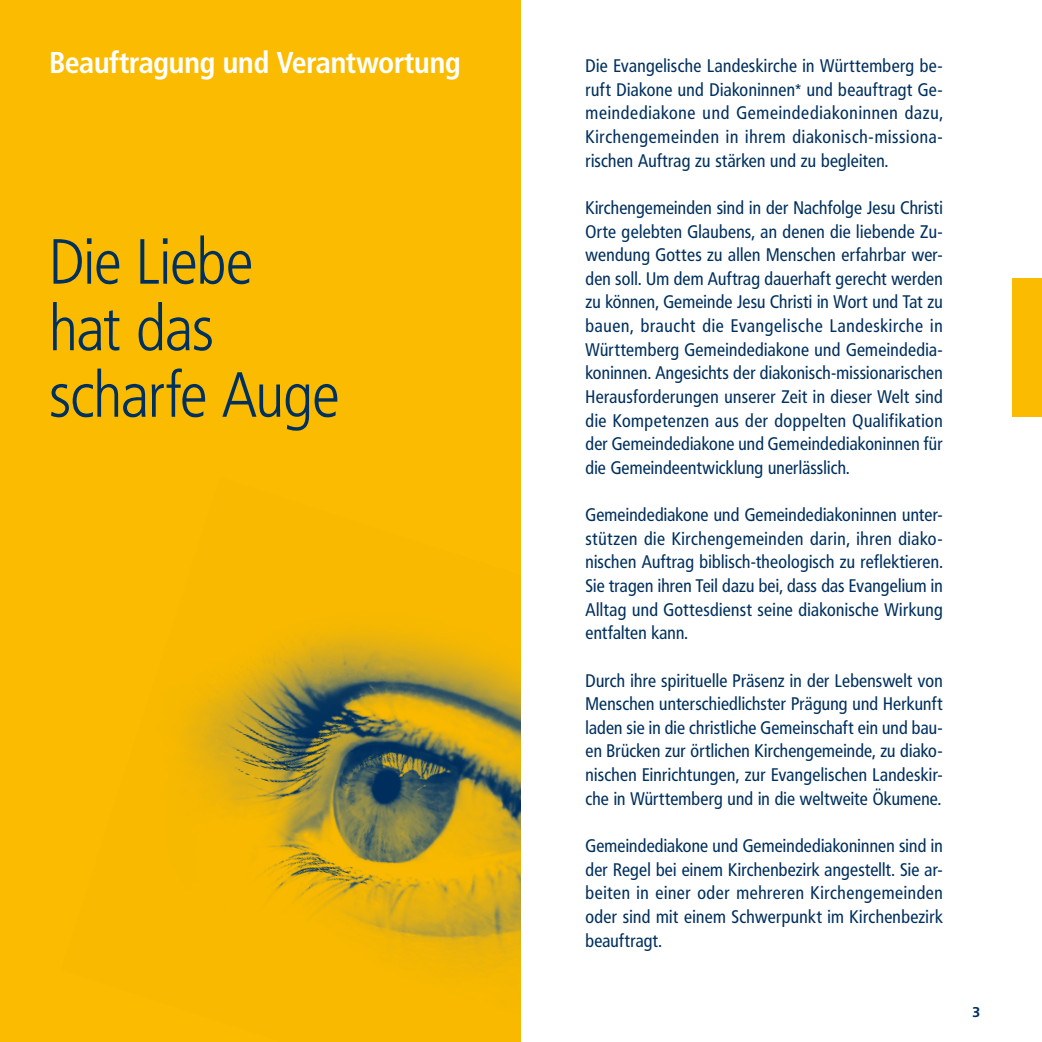
<style>
.page{position:relative;width:1042px;height:1042px;background:#fff}
.page>*{position:absolute;margin:0;border:0;box-sizing:border-box;transform-origin:0 0}
.t1{font:300 63px/66.5px "Frutiger Condensed BQ";color:#00305e}
.t2{font:700 29.75px "Frutiger Condensed BQ";color:#fff}
.t3{font:18.03px/23.6px "Frutiger Condensed BQ";letter-spacing:.015em;color:#00305e;text-align:justify}
.t4{font:700 14px "Frutiger BQ";color:#00305e}
.s1{font-size:15.75px}
</style>
<div class="page">
<div style="left:1012px;top:278px;width:30px;height:139px;background:#fabb00"></div>
<div style="left:0;top:0;width:521px;height:1042px;background:#fabb00"></div>
<img style="left:184px;top:631px;width:337px;height:342px">
<h2 class="t2" style="left:50px;top:44px;width:412px">Beauftragung und Verantwortung</h2>
<h1 class="t1" style="left:50px;top:229px;width:291px">Die Liebe hat das scharfe Auge</h1>
<p class="t3" style="left:585px;top:54px;width:359px">Die Evangelische Landeskirche in Württemberg be&shy;ruft Diakone und Diakoninnen<span class="s1">*</span> und beauftragt Ge&shy;meindediakone und Gemeindediakoninnen dazu, Kirchengemeinden in ihrem diakonisch-missiona&shy;rischen Auftrag zu stärken und zu begleiten.</p>
<p class="t3" style="left:585px;top:196px;width:359px">Kirchengemeinden sind in der Nachfolge Jesu Christi Orte gelebten Glaubens, an denen die liebende Zu&shy;wendung Gottes zu allen Menschen erfahrbar wer&shy;den soll. Um dem Auftrag dauerhaft gerecht werden zu können, Gemeinde Jesu Christi in Wort und Tat zu bauen, braucht die Evangelische Landeskirche in Württemberg Gemeindediakone und Gemeindedia&shy;koninnen. Angesichts der diakonisch-missionarischen Herausforderungen unserer Zeit in dieser Welt sind die Kompetenzen aus der doppelten Qualifikation der Gemeindediakone und Gemeindediakoninnen für die Gemeindeentwicklung unerlässlich.</p>
<p class="t3" style="left:585px;top:503px;width:359px">Gemeindediakone und Gemeindediakoninnen unter&shy;stützen die Kirchengemeinden darin, ihren diako&shy;nischen Auftrag biblisch-theologisch zu reflektieren.<br>Sie tragen ihren Teil dazu bei, dass das Evangelium in Alltag und Gottesdienst seine diakonische Wirkung entfalten kann.</p>
<p class="t3" style="left:585px;top:668px;width:359px">Durch ihre spirituelle Präsenz in der Lebenswelt von Menschen unterschiedlichster Prägung und Herkunft laden sie in die christliche Gemeinschaft ein und bau&shy;en Brücken zur örtlichen Kirchengemeinde, zu diako&shy;nischen Einrichtungen, zur Evangelischen Landeskir&shy;che in Württemberg und in die weltweite Ökumene.</p>
<p class="t3" style="left:585px;top:834px;width:359px">Gemeindediakone und Gemeindediakoninnen sind in der Regel bei einem Kirchenbezirk angestellt. Sie ar&shy;beiten in einer oder mehreren Kirchengemeinden oder sind mit einem Schwerpunkt im Kirchenbezirk beauftragt.</p>
<p class="t4" style="left:972px;top:1004px;width:9px">3</p>
</div>
